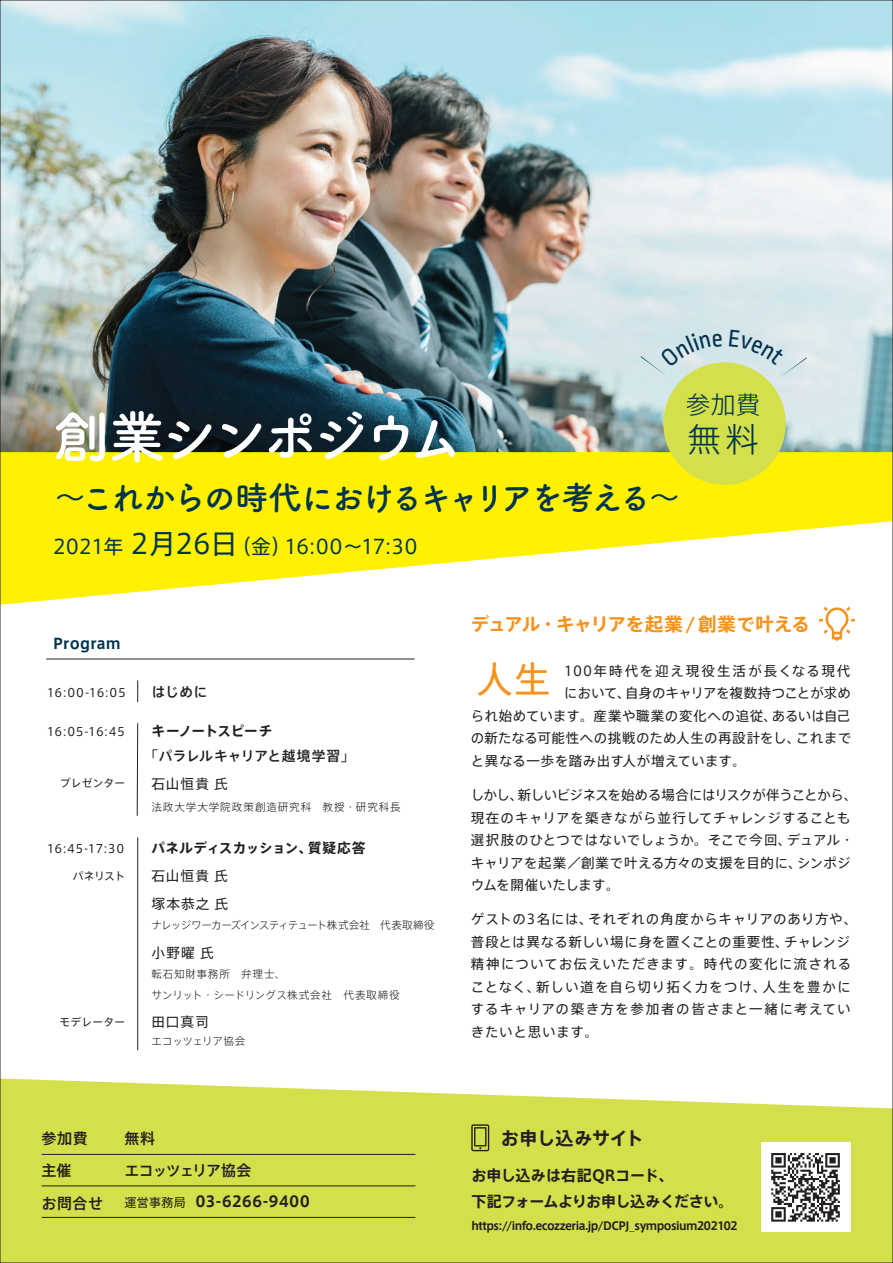
<style>
.page{position:relative;width:893px;height:1263px;background:#fff}
.page>*{position:absolute;margin:0;border:0;box-sizing:border-box;transform-origin:0 0}
.t1{font:700 57.15px "Tsuku A Rd Gothic";letter-spacing:-.105em;color:#fff}
.t2{font:36.6px "Axis Std";color:#f7931d}
.t3{font:700 33.45px "Tsuku A Rd Gothic";letter-spacing:-.1em;color:#00344e}
.t4{font:300 33.45px "Axis Std";color:#00344e}
.t5{font:300 24.75px "Axis Std";color:#00344e}
.t6{font:19.8px "Axis Std";letter-spacing:-.025em;color:#00344e}
.t7{font:700 18.45px "Axis Std";letter-spacing:-.015em;color:#f7931d}
.t8{font:700 18px "Axis Std";letter-spacing:-.01em;color:#231f20}
.t9{font:700 15px/26.1px "Axis Std";letter-spacing:-.015em;color:#231f20}
.t10{font:500 15px/32.4px "Axis Std";letter-spacing:-.075em;color:#231f20}
.t11{font:500 15px/32.4px "Axis Std";letter-spacing:.03em;color:#231f20}
.t12{font:700 14.7px "Axis Std";letter-spacing:.02em;color:#00344e}
.t13{font:13.65px/28px "Axis Std";letter-spacing:.075em;color:#231f20}
.t14{font:500 13.65px "Axis Std";letter-spacing:.015em;color:#231f20}
.t15{font:700 13.65px "Axis Std";letter-spacing:.01em;color:#231f20}
.t16{font:700 13.65px "Axis Std";letter-spacing:-.025em;color:#231f20}
.t17{font:13.5px/22.5px "Axis Std";letter-spacing:.065em;color:#231f20}
.t18{font:13.5px/22.5px "Axis Std";letter-spacing:.01em;color:#231f20}
.t19{font:13.5px "Axis Std";letter-spacing:.04em;color:#231f20}
.t20{font:13.5px "Axis Std";letter-spacing:-.005em;color:#231f20}
.t21{font:13.5px "Axis Std";letter-spacing:.13em;color:#231f20}
.t22{font:11.7px "Axis Std";letter-spacing:.015em;color:#231f20}
.t23{font:700 11.25px "Axis Std";letter-spacing:-.05em;color:#231f20}
.t24{font:10.8px "Axis Std";letter-spacing:.02em;color:#231f20}
.t25{font:300 10.65px/20.7px "Axis Std";letter-spacing:.06em;color:#231f20}
.t26{font:300 10.65px "Axis Std";letter-spacing:-.065em;color:#231f20}
.t27{font:300 10.65px "Axis Std";letter-spacing:.085em;color:#231f20}
.t28{font:300 10.65px "Axis Std";letter-spacing:-.035em;color:#231f20}
.s1{font-size:27.3px}
.s2{font-weight:400;font-size:12px}
</style>
<div class="page">
<img style="left:2px;top:2px;width:889px;height:450px">
<svg style="left:2px;top:1078px;width:889px;height:183px;background:#d7e15c"></svg>
<svg style="left:2px;top:452px;width:889px;height:153px;fill:#fff101"></svg>
<svg style="left:471px;top:1124px;width:18px;height:27px"></svg>
<svg style="left:137px;top:723px;width:1px;height:93px"></svg>
<hr style="left:137px;top:837px;width:1px;height:213px;background:#231f20">
<svg style="left:137px;top:680px;width:1px;height:22px"></svg>
<div style="left:761px;top:1142px;width:89px;height:89px;background:#fff"></div>
<svg style="left:819px;top:607px;width:36px;height:34px"></svg>
<hr style="left:42px;top:1154px;width:373px;height:1px;background:#231f20">
<hr style="left:42px;top:1185px;width:373px;height:1px;background:#231f20">
<hr style="left:42px;top:1217px;width:373px;height:1px;background:#231f20">
<hr style="left:46px;top:659px;width:369px;height:1px;background:#231f20">
<div style="left:663px;top:362px;width:123px;height:123px;background:#d4df4c;border-radius:50%"></div>
<svg style="left:771px;top:1153px;width:69px;height:69px"></svg>
<svg style="left:641px;top:333px;width:81px;height:43px;background:#d3e3d9"></svg>
<svg style="left:729px;top:329px;width:78px;height:48px;background:#d7e5dc"></svg>
<h1 class="t1" style="left:53px;top:392px;width:412px">創業シンポジウム</h1>
<h3 class="t3" style="left:53px;top:471px;width:629px">～これからの時代におけるキャリアを考える～</h3>
<h3 class="t6" style="left:53px;top:532px;width:367px">2021年 <span class="s1">2月26日</span>（金）16:00～17:30</h3>
<h3 class="t5" style="left:686px;top:386px;width:76px">参加費</h3>
<h3 class="t4" style="left:687px;top:415px;width:73px">無料</h3>
<p class="t12" style="left:53px;top:632px;width:69px">Program</p>
<p class="t22" style="left:47px;top:683px;width:81px">16:00-16:05</p>
<p class="t14" style="left:151px;top:681px;width:57px">はじめに</p>
<p class="t22" style="left:47px;top:722px;width:80px">16:05-16:45</p>
<p class="t16" style="left:151px;top:720px;width:122px">キーノートスピーチ</p>
<p class="t14" style="left:145px;top:745px;width:211px">「パラレルキャリアと越境学習」</p>
<p class="t13" style="left:151px;top:769px;width:78px">石山恒貴 氏</p>
<p class="t27" style="left:151px;top:799px;width:251px">法政大学大学院政策創造研究科　教授・研究科長</p>
<p class="t22" style="left:47px;top:839px;width:79px">16:45-17:30</p>
<p class="t15" style="left:151px;top:837px;width:216px">パネルディスカッション、質疑応答</p>
<p class="t13" style="left:151px;top:861px;width:78px">石山恒貴 氏塚本恭之 氏</p>
<p class="t26" style="left:151px;top:917px;width:285px">ナレッジワーカーズインスティテュート株式会社　代表取締役</p>
<p class="t13" style="left:151px;top:937px;width:64px">小野曜 氏</p>
<p class="t25" style="left:151px;top:963px;width:250px">転石知財事務所　弁理士、<br>サンリット・シードリングス株式会社　代表取締役</p>
<p class="t13" style="left:151px;top:1007px;width:59px">田口真司</p>
<p class="t28" style="left:151px;top:1033px;width:95px">エコッツェリア協会</p>
<p class="t24" style="left:60px;top:775px;width:67px">プレゼンター</p>
<p class="t24" style="left:73px;top:868px;width:54px">パネリスト</p>
<p class="t24" style="left:59px;top:1014px;width:67px">モデレーター</p>
<p class="t11" style="left:42px;top:1121px;width:63px">参加費主催<br>お問合せ</p>
<p class="t10" style="left:124px;top:1121px;width:128px">無料<br>エコッツェリア協会</p>
<p class="t9" style="left:124px;top:1187px;width:187px"><span class="s2">運営事務局</span> 03-6266-9400</p>
<h3 class="t7" style="left:471px;top:610px;width:340px">デュアル・キャリアを起業 / 創業で叶える</h3>
<h2 class="t2" style="left:477px;top:651px;width:76px">人生</h2>
<p class="t21" style="left:564px;top:661px;width:288px">100年時代を迎え現役生活が長くなる現代</p>
<p class="t20" style="left:564px;top:683px;width:288px">において、自身のキャリアを複数持つことが求め</p>
<p class="t19" style="left:471px;top:706px;width:381px">られ始めています。産業や職業の変化への追従、あるいは自己</p>
<p class="t19" style="left:471px;top:728px;width:382px">の新たなる可能性への挑戦のため人生の再設計をし、これまで</p>
<p class="t19" style="left:471px;top:751px;width:277px">と異なる一歩を踏み出す人が増えています。</p>
<p class="t18" style="left:471px;top:783px;width:388px">しかし、新しいビジネスを始める場合にはリスクが伴うことから、現在のキャリアを築きながら並行してチャレンジすることも選択肢のひとつではないでしょうか。そこで今回、デュアル・キャリアを起業／創業で叶える方々の支援を目的に、シンポジウムを開催いたします。</p>
<p class="t17" style="left:471px;top:907px;width:388px">ゲストの3名には、それぞれの角度からキャリアのあり方や、普段とは異なる新しい場に身を置くことの重要性、チャレンジ精神についてお伝えいただきます。時代の変化に流されることなく、新しい道を自ら切り拓く力をつけ、人生を豊かにするキャリアの築き方を参加者の皆さまと一緒に考えていきたいと思います。</p>
<h3 class="t8" style="left:501px;top:1124px;width:144px">お申し込みサイト</h3>
<p class="t9" style="left:471px;top:1162px;width:264px">お申し込みは右記QRコード、<br>下記フォームよりお申し込みください。</p>
<p class="t23" style="left:471px;top:1217px;width:268px">https://info.ecozzeria.jp/DCPJ_symposium202102</p>
</div>
